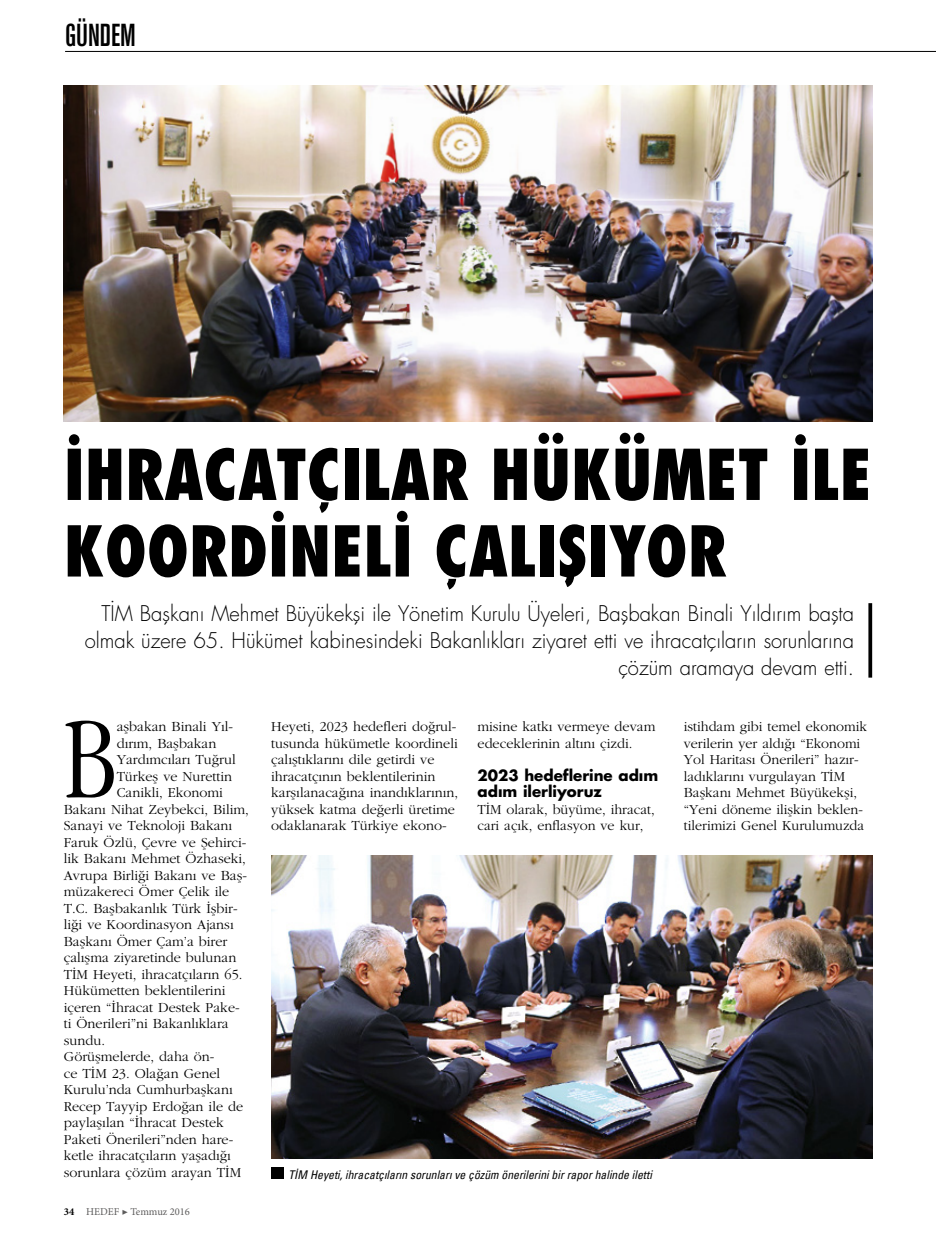
<style>
.page{position:relative;width:936px;height:1234px;background:#fff}
.page>*{position:absolute;margin:0;border:0;box-sizing:border-box;transform-origin:0 0}
.t1{font:118.95px "Garamond Condensed Light Tr";color:#000}
.t2{font:67.95px/76.5px "Futura Cond Black Tr";color:#000;scale:.95 1}
.t3{font:31.5px "Akzidenz Grotesk Medium Con";color:#000}
.t4{font:21px/27px "Futura Light Tr";color:#000;text-align:right;scale:.96 1}
.t5{font:15px/16.5px "Futura Bold Tr";color:#000}
.t6{font:14.25px/16.5px "Garamond Tr";color:#000}
.t7{font:italic 12px "Univers Con T";color:#000}
.t8{font:10.5px "Minion Pro";color:#5d5c5c}
.s1{font-weight:700;color:#000}
</style>
<div class="page">
<hr style="left:65px;top:51px;width:870px;height:1px;background:#000">
<svg style="left:868px;top:603px;width:4px;height:74px"></svg>
<img style="left:271px;top:855px;width:601px;height:303px">
<img style="left:64px;top:85px;width:808px;height:336px">
<div style="left:271px;top:1166px;width:13px;height:12px;background:#000"></div>
<h3 class="t3" style="left:65px;top:18px;width:72px">GÜNDEM</h3>
<p class="t2" style="left:64px;top:435px;width:852px">İHRACATÇILAR HÜKÜMET İLE<br>KOORDİNELİ ÇALIŞIYOR</p>
<p class="t4" style="left:85px;top:599px;width:802px">TİM Başkanı Mehmet Büyükekşi ile Yönetim Kurulu Üyeleri, Başbakan Binali Yıldırım başta olmak üzere 65. Hükümet kabinesindeki Bakanlıkları ziyaret etti ve ihracatçıların sorunlarına çözüm aramaya devam etti.</p>
<p class="t1" style="left:64px;top:687px;width:54px">B</p>
<p class="t6" style="left:117px;top:717px;width:118px">aşbakan Binali Yıl-</p>
<p class="t6" style="left:117px;top:734px;width:101px">dırım, Başbakan</p>
<p class="t6" style="left:117px;top:750px;width:121px">Yardımcıları Tuğrul</p>
<p class="t6" style="left:117px;top:767px;width:117px">Türkeş ve Nurettin</p>
<p class="t6" style="left:117px;top:783px;width:108px">Canikli, Ekonomi</p>
<p class="t6" style="left:64px;top:800px;width:186px">Bakanı Nihat Zeybekci, Bilim,</p>
<p class="t6" style="left:64px;top:816px;width:170px">Sanayi ve Teknoloji Bakanı</p>
<p class="t6" style="left:64px;top:833px;width:184px">Faruk Özlü, Çevre ve Şehirci-</p>
<p class="t6" style="left:64px;top:849px;width:184px">lik Bakanı Mehmet Özhaseki,</p>
<p class="t6" style="left:64px;top:866px;width:185px">Avrupa Birliği Bakanı ve Baş-</p>
<p class="t6" style="left:64px;top:882px;width:167px">müzakereci Ömer Çelik ile</p>
<p class="t6" style="left:64px;top:899px;width:175px">T.C. Başbakanlık Türk İşbir-</p>
<p class="t6" style="left:64px;top:915px;width:171px">liği ve Koordinasyon Ajansı</p>
<p class="t6" style="left:64px;top:932px;width:165px">Başkanı Ömer Çam’a birer</p>
<p class="t6" style="left:64px;top:948px;width:174px">çalışma ziyaretinde bulunan</p>
<p class="t6" style="left:64px;top:965px;width:180px">TİM Heyeti, ihracatçıların 65.</p>
<p class="t6" style="left:64px;top:981px;width:163px">Hükümetten beklentilerini</p>
<p class="t6" style="left:64px;top:998px;width:177px">içeren “İhracat Destek Pake-</p>
<p class="t6" style="left:64px;top:1015px;width:166px">ti Önerileri”ni Bakanlıklara</p>
<p class="t6" style="left:64px;top:1031px;width:43px">sundu.</p>
<p class="t6" style="left:64px;top:1048px;width:152px">Görüşmelerde, daha ön-</p>
<p class="t6" style="left:64px;top:1064px;width:158px">ce TİM 23. Olağan Genel</p>
<p class="t6" style="left:64px;top:1081px;width:170px">Kurulu’nda Cumhurbaşkanı</p>
<p class="t6" style="left:64px;top:1097px;width:181px">Recep Tayyip Erdoğan ile de</p>
<p class="t6" style="left:64px;top:1114px;width:161px">paylaşılan “İhracat Destek</p>
<p class="t6" style="left:64px;top:1130px;width:171px">Paketi Önerileri”nden hare-</p>
<p class="t6" style="left:64px;top:1147px;width:169px">ketle ihracatçıların yaşadığı</p>
<p class="t6" style="left:64px;top:1163px;width:179px">sorunlara çözüm arayan TİM</p>
<p class="t8" style="left:64px;top:1204px;width:128px"><span class="s1">34</span> HEDEF ▶ Temmuz 2016</p>
<p class="t6" style="left:271px;top:717px;width:188px">Heyeti, 2023 hedefleri doğrul&shy;tusunda hükümetle koordineli çalıştıklarını dile getirdi ve ihracatçının beklentilerinin karşılanacağına inandıklarının, yüksek katma değerli üretime odaklanarak Türkiye ekono-</p>
<p class="t6" style="left:477px;top:717px;width:179px">misine katkı vermeye devam edeceklerinin altını çizdi.</p>
<p class="t5" style="left:477px;top:766px;width:182px">2023 hedeflerine adım adım ilerliyoruz</p>
<p class="t6" style="left:477px;top:800px;width:179px">TİM olarak, büyüme, ihracat, cari açık, enflasyon ve kur,</p>
<p class="t7" style="left:288px;top:1166px;width:365px">TİM Heyeti, ihracatçıların sorunları ve çözüm önerilerini bir rapor halinde iletti</p>
<p class="t6" style="left:683px;top:717px;width:185px">istihdam gibi temel ekonomik verilerin yer aldığı “Ekonomi<br>Yol Haritası Önerileri” hazır&shy;ladıklarını vurgulayan TİM<br>Başkanı Mehmet Büyükekşi, “Yeni döneme ilişkin beklen&shy;tilerimizi Genel Kurulumuzda</p>
</div>
